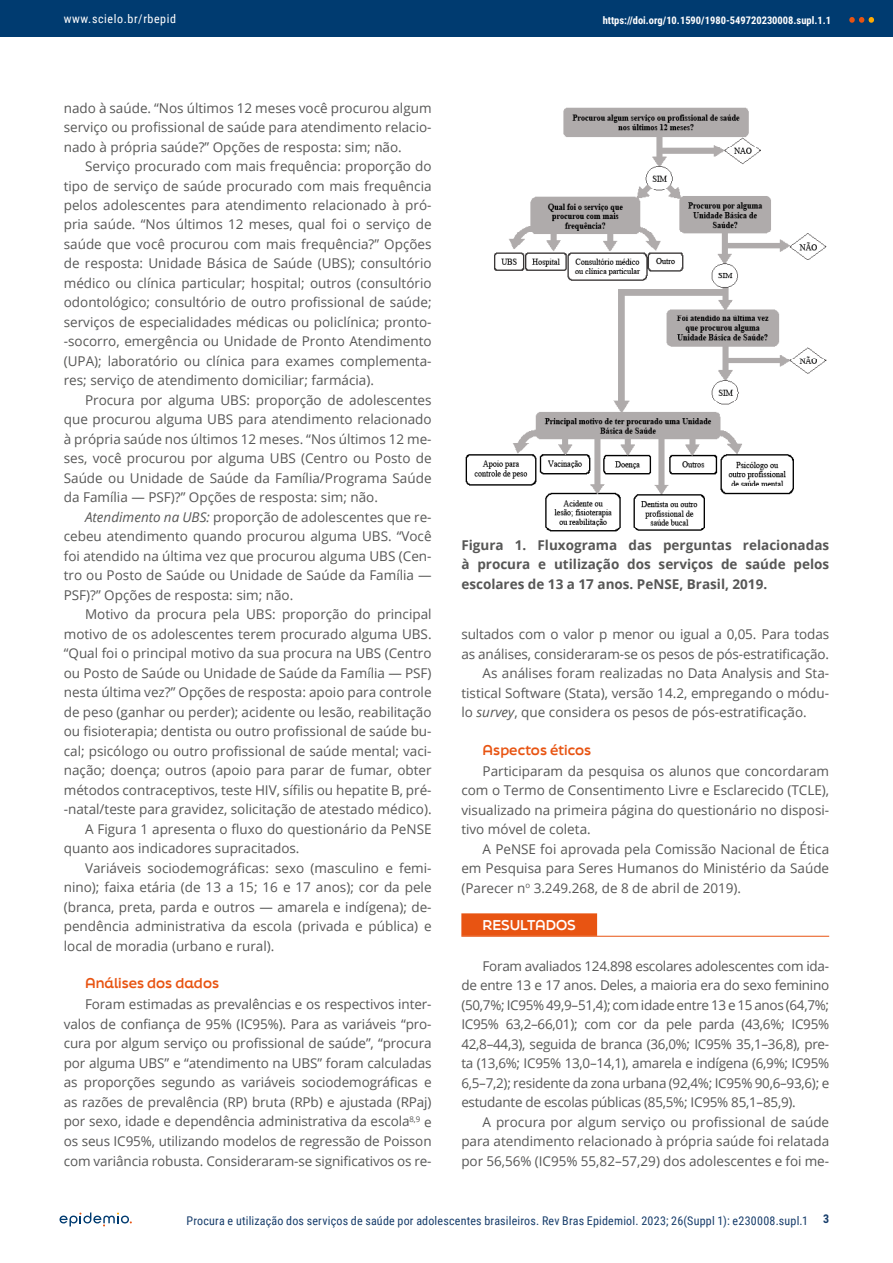
<style>
.page{position:relative;width:893px;height:1263px;background:#fff}
.page>*{position:absolute;margin:0;border:0;box-sizing:border-box;transform-origin:0 0}
.t1{font:13.5px/19.5px "Open Sans";color:#575756;text-align:justify}
.t2{font:700 13.5px/19.5px "Open Sans";color:#575756;text-align:justify}
.t3{font:700 13.5px "Final Six";color:#e85412}
.t4{font:700 13.5px "Final Six";color:#fff}
.t5{font:12px "Roboto Condensed";letter-spacing:.015em;color:#173d6b}
.t6{font:12px "Roboto Condensed";letter-spacing:.05em;color:#fff}
.t7{font:700 12px "Roboto Condensed";color:#173d6b}
.t8{font:700 10.5px "Roboto Condensed";color:#fff}
.s1{font-style:italic}
</style>
<div class="page">
<div style="left:0;top:0;width:893px;height:36px;background:#003b70"></div>
<svg style="left:849px;top:17px;width:25px;height:6px"></svg>
<svg style="left:60px;top:1212px;width:72px;height:14px"></svg>
<div style="left:461px;top:913px;width:136px;height:23px;background:#e85412"></div>
<hr style="left:461px;top:936px;width:368px;height:1px;background:#e85412">
<img style="left:465px;top:107px;width:361px;height:425px">
<p class="t6" style="left:64px;top:10px;width:114px">www.scielo.br/rbepid</p>
<p class="t8" style="left:603px;top:12px;width:230px">https://doi.org/10.1590/1980-549720230008.supl.1.1</p>
<p class="t1" style="left:64px;top:98px;width:369px">nado à saúde. “Nos últimos 12 meses você procurou algum serviço ou profissional de saúde para atendimento relacio&shy;nado à própria saúde?” Opções de resposta: sim; não.</p>
<p class="t1" style="left:64px;top:156px;width:369px;text-indent:21px">Serviço procurado com mais frequência: proporção do tipo de serviço de saúde procurado com mais frequência pelos adolescentes para atendimento relacionado à pró&shy;pria saúde. “Nos últimos 12 meses, qual foi o serviço de saúde que você procurou com mais frequência?” Opções de resposta: Unidade Básica de Saúde (UBS); consultório médico ou clínica particular; hospital; outros (consultório odontológico; consultório de outro profissional de saúde; serviços de especialidades médicas ou policlínica; pronto--socorro, emergência ou Unidade de Pronto Atendimento (UPA); laboratório ou clínica para exames complementa&shy;res; serviço de atendimento domiciliar; farmácia).</p>
<p class="t1" style="left:64px;top:390px;width:369px;text-indent:21px">Procura por alguma UBS: proporção de adolescentes que procurou alguma UBS para atendimento relacionado à própria saúde nos últimos 12 meses. “Nos últimos 12 me&shy;ses, você procurou por alguma UBS (Centro ou Posto de Saúde ou Unidade de Saúde da Família/Programa Saúde da Família — PSF)?” Opções de resposta: sim; não.</p>
<p class="t1" style="left:64px;top:507px;width:369px;text-indent:21px"><span class="s1">Atendimento na UBS:</span> proporção de adolescentes que re&shy;cebeu atendimento quando procurou alguma UBS. “Você foi atendido na última vez que procurou alguma UBS (Cen&shy;tro ou Posto de Saúde ou Unidade de Saúde da Família — PSF)?” Opções de resposta: sim; não.</p>
<p class="t1" style="left:85px;top:604px;width:348px">Motivo da procura pela UBS: proporção do principal</p>
<p class="t1" style="left:64px;top:624px;width:369px">motivo de os adolescentes terem procurado alguma UBS.</p>
<p class="t1" style="left:64px;top:643px;width:369px">“Qual foi o principal motivo da sua procura na UBS (Centro</p>
<p class="t1" style="left:64px;top:663px;width:369px">ou Posto de Saúde ou Unidade de Saúde da Família — PSF)</p>
<p class="t1" style="left:64px;top:682px;width:369px">nesta última vez?” Opções de resposta: apoio para controle</p>
<p class="t1" style="left:64px;top:702px;width:369px">de peso (ganhar ou perder); acidente ou lesão, reabilitação</p>
<p class="t1" style="left:64px;top:721px;width:369px">ou fisioterapia; dentista ou outro profissional de saúde bu-</p>
<p class="t1" style="left:64px;top:741px;width:369px">cal; psicólogo ou outro profissional de saúde mental; vaci-</p>
<p class="t1" style="left:64px;top:760px;width:369px">nação; doença; outros (apoio para parar de fumar, obter</p>
<p class="t1" style="left:64px;top:780px;width:369px">métodos contraceptivos, teste HIV, sífilis ou hepatite B, pré-</p>
<p class="t1" style="left:64px;top:799px;width:369px">-natal/teste para gravidez, solicitação de atestado médico).</p>
<p class="t1" style="left:85px;top:819px;width:348px">A Figura 1 apresenta o fluxo do questionário da PeNSE</p>
<p class="t1" style="left:64px;top:838px;width:237px">quanto aos indicadores supracitados.</p>
<p class="t1" style="left:85px;top:858px;width:348px">Variáveis sociodemográficas: sexo (masculino e femi-</p>
<p class="t1" style="left:64px;top:877px;width:369px">nino); faixa etária (de 13 a 15; 16 e 17 anos); cor da pele</p>
<p class="t1" style="left:64px;top:897px;width:369px">(branca, preta, parda e outros — amarela e indígena); de-</p>
<p class="t1" style="left:64px;top:916px;width:369px">pendência administrativa da escola (privada e pública) e</p>
<p class="t1" style="left:64px;top:936px;width:212px">local de moradia (urbano e rural).</p>
<p class="t3" style="left:85px;top:973px;width:136px">Análises dos dados</p>
<p class="t1" style="left:64px;top:994px;width:369px;text-indent:21px">Foram estimadas as prevalências e os respectivos inter&shy;valos de confiança de 95% (IC95%). Para as variáveis “pro&shy;cura por algum serviço ou profissional de saúde”, “procura por alguma UBS” e “atendimento na UBS” foram calculadas as proporções segundo as variáveis sociodemográficas e as razões de prevalência (RP) bruta (RPb) e ajustada (RPaj) por sexo, idade e dependência administrativa da escola<sup>8,9</sup> e os seus IC95%, utilizando modelos de regressão de Poisson com variância robusta. Consideraram-se significativos os re-</p>
<p class="t2" style="left:461px;top:535px;width:369px">Figura 1. Fluxograma das perguntas relacionadas à procura e utilização dos serviços de saúde pelos escolares de 13 a 17 anos. PeNSE, Brasil, 2019.</p>
<p class="t1" style="left:461px;top:624px;width:369px">sultados com o valor p menor ou igual a 0,05. Para todas</p>
<p class="t1" style="left:461px;top:643px;width:369px">as análises, consideraram-se os pesos de pós-estratificação.</p>
<p class="t1" style="left:483px;top:663px;width:348px">As análises foram realizadas no Data Analysis and Sta-</p>
<p class="t1" style="left:461px;top:682px;width:369px">tistical Software (Stata), versão 14.2, empregando o módu-</p>
<p class="t1" style="left:461px;top:702px;width:347px">lo <span class="s1">survey</span>, que considera os pesos de pós-estratificação.</p>
<p class="t3" style="left:483px;top:740px;width:110px">Aspectos éticos</p>
<p class="t1" style="left:461px;top:760px;width:369px;text-indent:21px">Participaram da pesquisa os alunos que concordaram com o Termo de Consentimento Livre e Esclarecido (TCLE), visualizado na primeira página do questionário no disposi&shy;tivo móvel de coleta.</p>
<p class="t1" style="left:461px;top:838px;width:369px;text-indent:21px">A PeNSE foi aprovada pela Comissão Nacional de Ética em Pesquisa para Seres Humanos do Ministério da Saúde (Parecer n<sup>o</sup> 3.249.268, de 8 de abril de 2019).</p>
<p class="t4" style="left:483px;top:915px;width:95px">RESULTADOS</p>
<p class="t1" style="left:461px;top:956px;width:369px;text-indent:21px">Foram avaliados 124.898 escolares adolescentes com ida&shy;de entre 13 e 17 anos. Deles, a maioria era do sexo feminino (50,7%; IC95% 49,9–51,4); com idade entre 13 e 15 anos (64,7%; IC95% 63,2–66,01); com cor da pele parda (43,6%; IC95% 42,8–44,3), seguida de branca (36,0%; IC95% 35,1–36,8), pre&shy;ta (13,6%; IC95% 13,0–14,1), amarela e indígena (6,9%; IC95% 6,5–7,2); residente da zona urbana (92,4%; IC95% 90,6–93,6); e estudante de escolas públicas (85,5%; IC95% 85,1–85,9).</p>
<p class="t1" style="left:461px;top:1111px;width:369px;text-indent:21px">A procura por algum serviço ou profissional de saúde para atendimento relacionado à própria saúde foi relatada por 56,56% (IC95% 55,82–57,29) dos adolescentes e foi me-</p>
<p class="t5" style="left:186px;top:1212px;width:623px">Procura e utilização dos serviços de saúde por adolescentes brasileiros. Rev Bras Epidemiol. 2023; 26(Suppl 1): e230008.supl.1</p>
<p class="t7" style="left:823px;top:1211px;width:8px">3</p>
</div>
